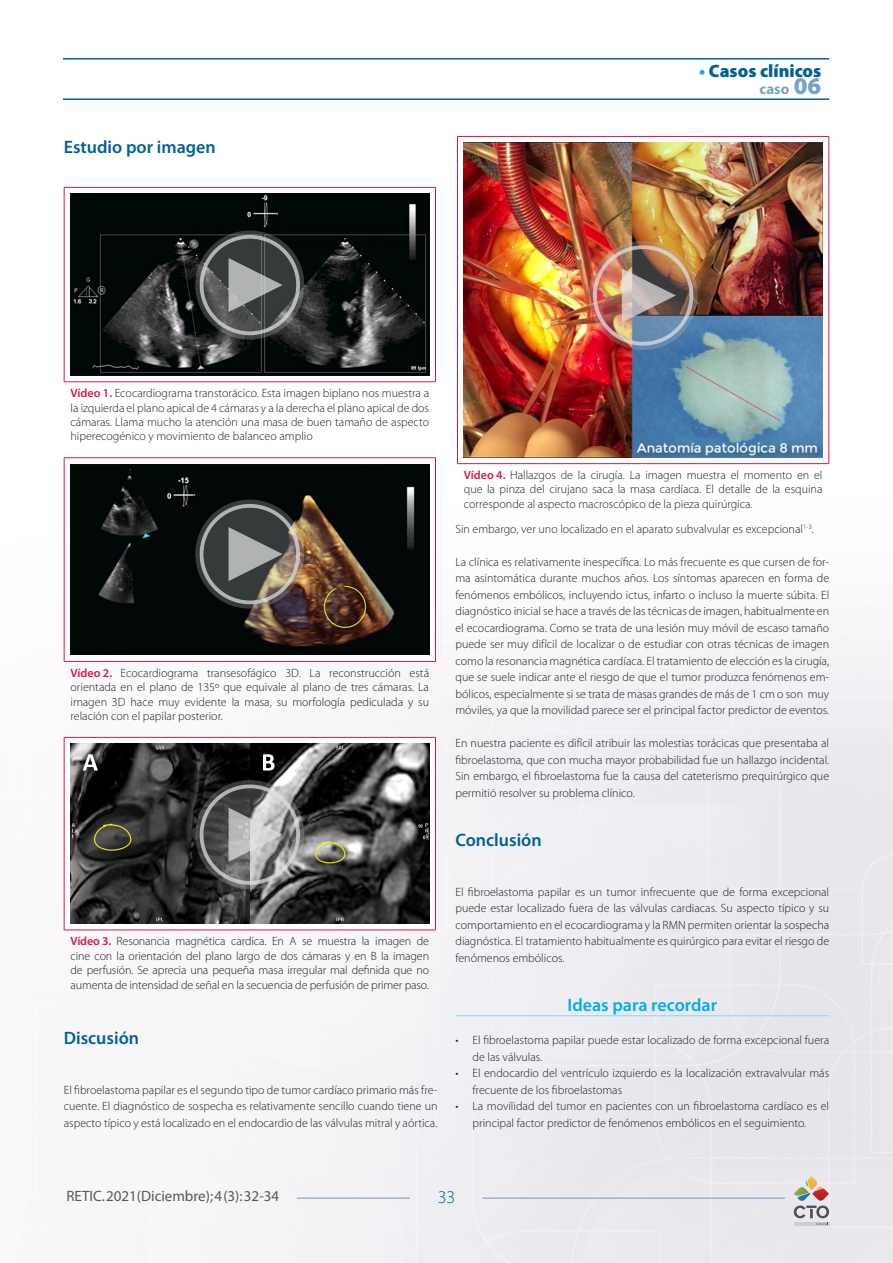
<style>
.page{position:relative;width:893px;height:1263px;background:#fff}
.page>*{position:absolute;margin:0;border:0;box-sizing:border-box;transform-origin:0 0}
._02_Primer_Orden{font:600 18px "Myriad Pro";color:#006193}
.Titulo_Ideas_para_re{font:600 18px "Myriad Pro";color:#00aeef}
.t1{font:900 18px "Myriad Pro";color:#006193}
.t2{font:300 18px "Myriad Pro";color:#006193}
.t3{font:15px "Myriad Pro";color:#57585a}
.t4{font:700 15px "Myriad Pro";color:#78a3c6}
._01_Texto_comun{font:300 12px/16.5px "Myriad Pro";color:#231f20;text-align:justify}
.Pies_video{font:300 12px/14.4px "Myriad Pro";color:#231f20;text-align:justify}
.s1{font-weight:700;color:#00aeef}
.s2{font-style:inherit}
.s3{font-weight:900;font-size:24px}
.s4{font-weight:600;color:#ce1d49}
</style>
<div class="page">
<hr style="left:63px;top:58px;width:766px;height:2px;background:#006193">
<hr style="left:63px;top:98px;width:766px;height:2px;background:#006193">
<hr style="left:482px;top:1198px;width:303px;height:1px;background:#7a94b0">
<hr style="left:297px;top:1198px;width:113px;height:1px;background:#7a94b0">
<hr style="left:794px;top:1222px;width:35px;height:4px;background:#ceced2">
<svg style="left:794px;top:1176px;width:35px;height:49px;background:#c7bdb8"></svg>
<hr style="left:64px;top:187px;width:372px;height:1px;background:#ce1d49">
<hr style="left:64px;top:188px;width:1px;height:193px;background:#ce1d49">
<hr style="left:435px;top:188px;width:1px;height:193px;background:#ce1d49">
<hr style="left:64px;top:381px;width:372px;height:1px;background:#ce1d49">
<img style="left:70px;top:194px;width:359px;height:181px">
<hr style="left:64px;top:457px;width:372px;height:1px;background:#ce1d49">
<hr style="left:64px;top:458px;width:1px;height:203px;background:#ce1d49">
<hr style="left:435px;top:458px;width:1px;height:203px;background:#ce1d49">
<hr style="left:64px;top:661px;width:372px;height:1px;background:#ce1d49">
<img style="left:70px;top:464px;width:359px;height:191px">
<hr style="left:64px;top:737px;width:372px;height:1px;background:#ce1d49">
<hr style="left:64px;top:738px;width:1px;height:191px;background:#ce1d49">
<hr style="left:435px;top:738px;width:1px;height:191px;background:#ce1d49">
<hr style="left:64px;top:929px;width:372px;height:1px;background:#ce1d49">
<img style="left:70px;top:744px;width:359px;height:179px">
<hr style="left:455px;top:1015px;width:374px;height:1px;background:#8dd7f7">
<hr style="left:457px;top:136px;width:372px;height:1px;background:#ce1d49">
<hr style="left:457px;top:137px;width:1px;height:326px;background:#ce1d49">
<hr style="left:828px;top:137px;width:1px;height:326px;background:#ce1d49">
<hr style="left:457px;top:463px;width:372px;height:1px;background:#ce1d49">
<img style="left:463px;top:143px;width:360px;height:314px">
<svg style="left:195px;top:230px;width:109px;height:110px;background:#505454"></svg>
<img style="left:195px;top:499px;width:109px;height:110px">
<svg style="left:195px;top:780px;width:109px;height:109px;background:#7a7a7b"></svg>
<img style="left:589px;top:241px;width:109px;height:109px">
<p class="_02_Primer_Orden" style="left:64px;top:136px;width:154px">Estudio por imagen</p>
<h1 class="t1" style="left:699px;top:60px;width:124px"><span class="s1">•</span> <span class="s2">C</span>asos clínicos</h1>
<p class="t4" style="left:759px;top:79px;width:63px">caso <span class="s3">06</span></p>
<p class="Pies_video" style="left:71px;top:386px;width:360px"><span class="s4">Vídeo 1.</span> Ecocardiograma transtorácico. Esta imagen biplano nos muestra a la izquierda el plano apical de 4 cámaras y a la derecha el plano apical de dos cámaras. Llama mucho la atención una masa de buen tamaño de aspecto hiperecogénico y movimiento de balanceo amplio</p>
<p class="Pies_video" style="left:71px;top:666px;width:360px"><span class="s4">Vídeo 2.</span> Ecocardiograma transesofágico 3D. La reconstrucción está orientada en el plano de 135º que equivale al plano de tres cámaras. La imagen 3D hace muy evidente la masa, su morfología pediculada y su relación con el papilar posterior.</p>
<p class="Pies_video" style="left:71px;top:934px;width:360px"><span class="s4">Vídeo 3.</span> Resonancia magnética cardíca. En A se muestra la imagen de cine con la orientación del plano largo de dos cámaras y en B la imagen de perfusión. Se aprecia una pequeña masa irregular mal definida que no aumenta de intensidad de señal en la secuencia de perfusión de primer paso.</p>
<p class="_02_Primer_Orden" style="left:64px;top:1027px;width:77px">Discusión</p>
<p class="_01_Texto_comun" style="left:64px;top:1081px;width:375px">El fibroelastoma papilar es el segundo tipo de tumor cardíaco primario más fre&shy;cuente. El diagnóstico de sospecha es relativamente sencillo cuando tiene un aspecto típico y está localizado en el endocardio de las válvulas mitral y aórtica.</p>
<p class="Pies_video" style="left:464px;top:468px;width:360px"><span class="s4">Vídeo 4.</span> Hallazgos de la cirugía. La imagen muestra el momento en el que la pinza del cirujano saca la masa cardíaca. El detalle de la esquina corresponde al aspecto macroscópico de la pieza quirúrgica.</p>
<p class="_01_Texto_comun" style="left:455px;top:520px;width:360px">Sin embargo, ver uno localizado en el aparato subvalvular es excepcional<sup>1-3</sup>.</p>
<p class="_01_Texto_comun" style="left:455px;top:553px;width:375px">La clínica es relativamente inespecífica. Lo más frecuente es que cursen de for&shy;ma asintomática durante muchos años. Los síntomas aparecen en forma de fenómenos embólicos, incluyendo ictus, infarto o incluso la muerte súbita. El diagnóstico inicial se hace a través de las técnicas de imagen, habitualmente en el ecocardiograma. Como se trata de una lesión muy móvil de escaso tamaño puede ser muy difícil de localizar o de estudiar con otras técnicas de imagen como la resonancia magnética cardíaca. El tratamiento de elección es la cirugía, que se suele indicar ante el riesgo de que el tumor produzca fenómenos em&shy;bólicos, especialmente si se trata de masas grandes de más de 1 cm o son muy móviles, ya que la movilidad parece ser el principal factor predictor de eventos.</p>
<p class="_01_Texto_comun" style="left:455px;top:735px;width:375px">En nuestra paciente es difícil atribuir las molestias torácicas que presentaba al fibroelastoma, que con mucha mayor probabilidad fue un hallazgo incidental.<br>Sin embargo, el fibroelastoma fue la causa del cateterismo prequirúrgico que permitió resolver su problema clínico.</p>
<p class="_02_Primer_Orden" style="left:455px;top:829px;width:88px">Conclusión</p>
<p class="_01_Texto_comun" style="left:455px;top:883px;width:375px">El fibroelastoma papilar es un tumor infrecuente que de forma excepcional puede estar localizado fuera de las válvulas cardiacas. Su aspecto típico y su comportamiento en el ecocardiograma y la RMN permiten orientar la sospecha diagnóstica. El tratamiento habitualmente es quirúrgico para evitar el riesgo de fenómenos embólicos.</p>
<p class="Titulo_Ideas_para_re" style="left:568px;top:994px;width:151px">Ideas para recordar</p>
<p class="_01_Texto_comun" style="left:472px;top:1032px;width:358px;text-indent:-17px">• El fibroelastoma papilar puede estar localizado de forma excepcional fuera de las válvulas.</p>
<p class="_01_Texto_comun" style="left:472px;top:1065px;width:358px;text-indent:-17px">• El endocardio del ventrículo izquierdo es la localización extravalvular más frecuente de los fibroelastomas</p>
<p class="_01_Texto_comun" style="left:455px;top:1098px;width:375px;text-align:center">• La movilidad del tumor en pacientes con un fibroelastoma cardíaco es el principal factor predictor de fenómenos embólicos en el seguimiento.</p>
<p class="t3" style="left:66px;top:1187px;width:215px">RETIC. 2021(Diciembre); 4 (3): 32-34</p>
<h1 class="t2" style="left:438px;top:1187px;width:19px">33</h1>
</div>
